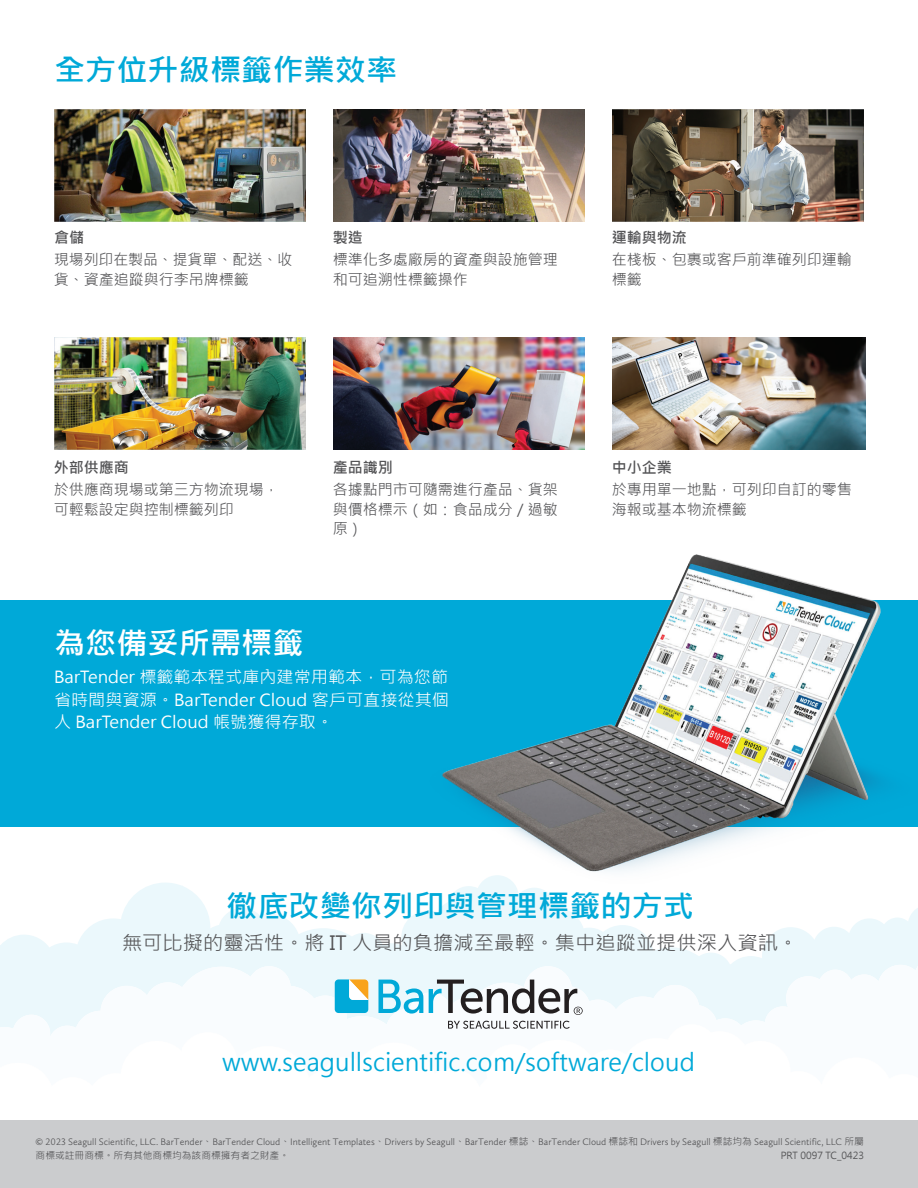
<style>
.page{position:relative;width:918px;height:1188px;background:#fff}
.page>*{position:absolute;margin:0;border:0;box-sizing:border-box;transform-origin:0 0}
.t1{font:700 30px "Microsoft Jheng Hei";color:#00a9d8;scale:1.04 1}
.t2{font:700 30px "Microsoft Jheng Hei";color:#fff;scale:1.04 1}
.t3{font:24px "Microsoft Jheng Hei";color:#00a9d8}
.t4{font:19.5px "Microsoft Jheng Hei";color:#535355;scale:1.04 1}
.t5{font:16.5px/22.5px "Microsoft Jheng Hei";color:#fff;text-align:justify;scale:1.04 1}
.t6{font:15px/19.5px "Microsoft Jheng Hei";color:#535355}
.t7{font:700 15px "Microsoft Jheng Hei";color:#535355}
.t8{font:300 9.75px "Calluna Sans";color:#535355}
.t9{font:9.75px "Microsoft Jheng Hei";color:#535355}
.s1{font-family:"Microsoft Jheng Hei";font-weight:400}
</style>
<div class="page">
<svg style="left:0;top:883px;width:918px;height:74px;fill:#ebf8fc"></svg>
<svg style="left:0;top:957px;width:918px;height:67px;fill:#ebf8fc"></svg>
<div style="left:0;top:1120px;width:918px;height:68px;background:#cbccce"></div>
<div style="left:0;top:600px;width:918px;height:227px;background:#00a9d8"></div>
<img style="left:429px;top:554px;width:489px;height:345px">
<img style="left:54px;top:109px;width:252px;height:113px">
<img style="left:333px;top:109px;width:252px;height:113px">
<img style="left:612px;top:109px;width:252px;height:113px">
<img style="left:54px;top:338px;width:252px;height:112px">
<img style="left:333px;top:338px;width:252px;height:112px">
<img style="left:612px;top:338px;width:253px;height:112px">
<svg style="left:335px;top:979px;width:33px;height:34px"></svg>
<svg style="left:378px;top:980px;width:205px;height:35px"></svg>
<svg style="left:448px;top:1021px;width:122px;height:8px"></svg>
<h1 class="t1" style="left:54px;top:51px;width:331px">全方位升級標籤作業效率</h1>
<h3 class="t7" style="left:54px;top:228px;width:31px">倉儲</h3>
<h3 class="t6" style="left:54px;top:250px;width:240px">現場列印在製品、提貨單、配送、收貨、資產追蹤與行李吊牌標籤</h3>
<h3 class="t7" style="left:333px;top:228px;width:31px">製造</h3>
<h3 class="t6" style="left:333px;top:250px;width:226px">標準化多處廠房的資產與設施管理和可追溯性標籤操作</h3>
<h3 class="t7" style="left:612px;top:228px;width:76px">運輸與物流</h3>
<h3 class="t6" style="left:612px;top:250px;width:241px">在棧板、包裹或客戶前準確列印運輸標籤</h3>
<h3 class="t7" style="left:54px;top:458px;width:76px">外部供應商</h3>
<h3 class="t6" style="left:54px;top:480px;width:227px">於供應商現場或第三方物流現場，可輕鬆設定與控制標籤列印</h3>
<h3 class="t7" style="left:333px;top:458px;width:62px">產品識別</h3>
<h3 class="t6" style="left:333px;top:480px;width:226px;text-align:justify">各據點門市可隨需進行產品、貨架與價格標示（如：食品成分／過敏原）</h3>
<h1 class="t2" style="left:54px;top:624px;width:241px">為您備妥所需標籤</h1>
<h3 class="t5" style="left:54px;top:666px;width:381px">BarTender 標籤範本程式庫內建常用範本，可為您節省時間與資源。BarTender Cloud 客戶可直接從其個人 BarTender Cloud 帳號獲得存取。</h3>
<h3 class="t7" style="left:612px;top:458px;width:61px">中小企業</h3>
<h3 class="t6" style="left:612px;top:480px;width:241px">於專用單一地點，可列印自訂的零售海報或基本物流標籤</h3>
<h1 class="t1" style="left:226px;top:887px;width:451px">徹底改變你列印與管理標籤的方式</h1>
<h3 class="t4" style="left:122px;top:931px;width:652px">無可比擬的靈活性。將 IT 人員的負擔減至最輕。集中追蹤並提供深入資訊。</h3>
<h2 class="t3" style="left:222px;top:1047px;width:474px">www.seagullscientific.com/software/cloud</h2>
<p class="t8" style="left:36px;top:1136px;width:830px">© 2023 Seagull Scientific, LLC. BarTender<span class="s1">、</span>BarTender Cloud<span class="s1">、</span>Intelligent Templates<span class="s1">、</span>Drivers by Seagull<span class="s1">、</span>BarTender <span class="s1">標誌、</span>BarTender Cloud <span class="s1">標誌和</span> Drivers by Seagull <span class="s1">標誌均為</span> Seagull Scientific, LLC <span class="s1">所屬</span></p>
<p class="t9" style="left:36px;top:1149px;width:255px">商標或註冊商標。所有其他商標均為該商標擁有者之財產。</p>
<p class="t9" style="left:781px;top:1149px;width:85px">PRT 0097 TC_0423</p>
</div>
